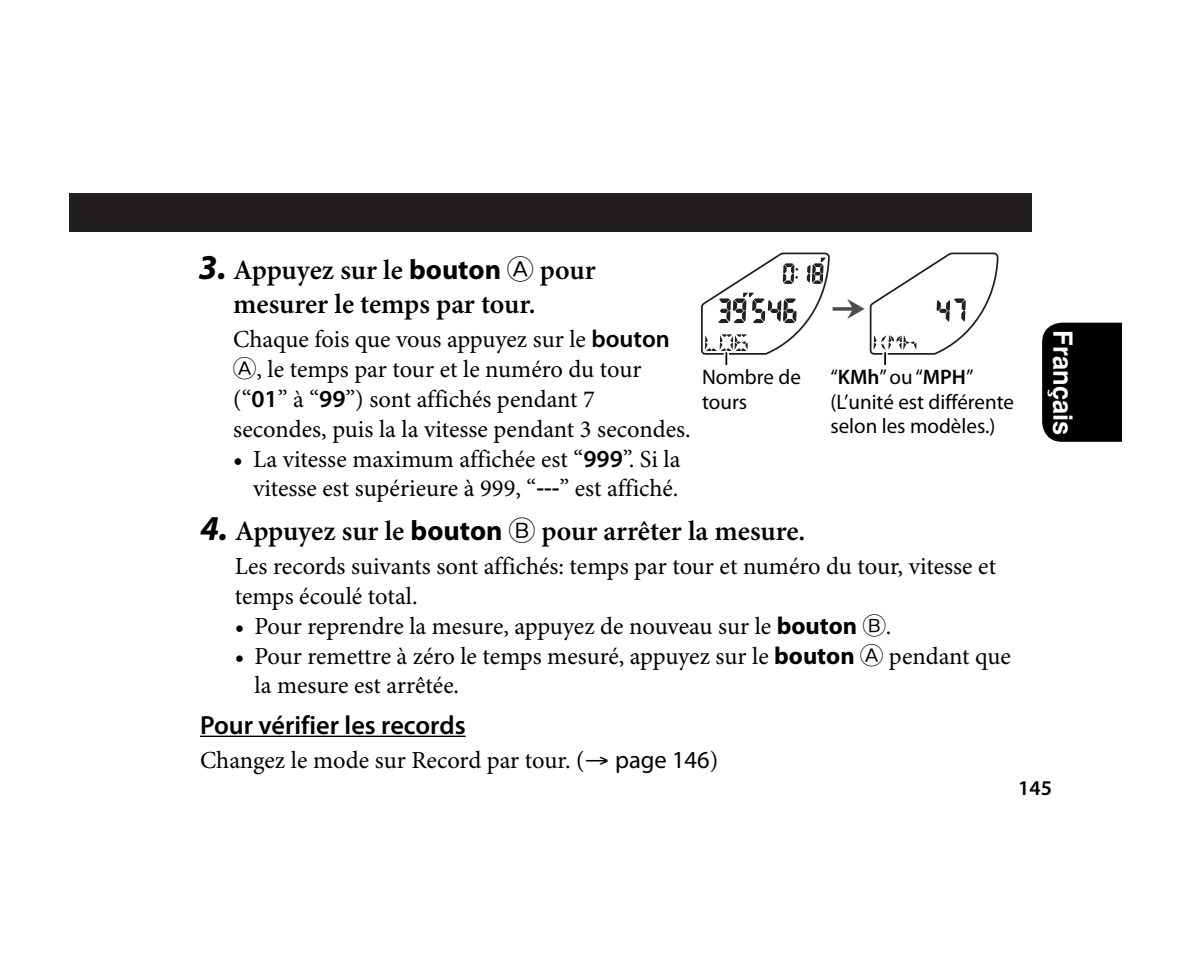
<style>
.page{position:relative;width:1191px;height:963px;background:#fff}
.page>*{position:absolute;margin:0;border:0;box-sizing:border-box;transform-origin:0 0}
.t1{font:600 28px/33.2px "Minion Pro";color:#000}
.t2{font:600 26.25px "Myriad Pro";color:#000}
.t3{font:700 26.25px "Helvetica";color:#fff}
.t4{font:24.5px/29.8px "Minion Pro";color:#000}
.t5{font:21px/24.5px "Myriad Pro";color:#000}
.t6{font:600 21px "Myriad Pro";color:#000}
.s1{font-family:"Myriad Pro";font-weight:700;font-style:italic;font-size:35px}
.s2{font-family:"Myriad Pro";font-weight:700}
.s3{font-family:"Amarusuji";font-weight:400}
.s4{font-family:"Myriad Pro";font-weight:600}
.s5{font-family:"Amarusuji"}
.s6{font-weight:700}
.s7{font-weight:600}
.s8{font-family:"Myriad Pro"}
</style>
<div class="page">
<div style="left:1042px;top:322px;width:79px;height:119px;background:#000"></div>
<div style="left:69px;top:193px;width:963px;height:39px;background:#231f20"></div>
<hr style="left:832px;top:307px;width:22px;height:3px;background:#4d4d4d">
<svg style="left:701px;top:252px;width:132px;height:112px"></svg>
<hr style="left:200px;top:735px;width:265px;height:2px;background:#000">
<svg style="left:847px;top:252px;width:152px;height:112px"></svg>
<p class="t1" style="left:233px;top:256px;width:364px;text-indent:-35px"><span class="s1">3.</span> Appuyez sur le <span class="s2">bouton</span> <span class="s3">A</span> pour mesurer le temps par tour.</p>
<p class="t4" style="left:233px;top:327px;width:459px">Chaque fois que vous appuyez sur le <span class="s4">bouton </span><span class="s5">A</span>, le temps par tour et le numéro du tour (“<span class="s4">01</span>” à “<span class="s4">99</span>”) sont affichés pendant 7 secondes, puis la la vitesse pendant 3 secondes.</p>
<p class="t4" style="left:233px;top:446px;width:449px;text-align:right"><span class="s6">•</span> La vitesse maximum affichée est “<span class="s4">999</span>”. Si la vitesse est supérieure à 999, “<span class="s4">---</span>” est affiché.</p>
<p class="t5" style="left:702px;top:367px;width:100px">Nombre de tours</p>
<p class="t5" style="left:830px;top:367px;width:185px">“<span class="s7">KMh</span>” ou “<span class="s7">MPH</span>” (L’unité est différente selon les modèles.)</p>
<p class="t1" style="left:200px;top:516px;width:607px"><span class="s1">4.</span> Appuyez sur le <span class="s2">bouton</span> <span class="s3">B</span> pour arrêter la mesure.</p>
<p class="t4" style="left:235px;top:553px;width:763px">Les records suivants sont affichés: temps par tour et numéro du tour, vitesse et temps écoulé total.</p>
<p class="t4" style="left:235px;top:613px;width:658px">• Pour reprendre la mesure, appuyez de nouveau sur le <span class="s2">bouton</span> <span class="s5">B</span>.</p>
<p class="t4" style="left:254px;top:643px;width:758px;text-indent:-20px">• Pour remettre à zéro le temps mesuré, appuyez sur le <span class="s2">bouton</span> <span class="s5">A</span> pendant que la mesure est arrêtée.</p>
<p class="t2" style="left:200px;top:715px;width:267px">Pour vérifier les records</p>
<p class="t4" style="left:200px;top:747px;width:520px">Changez le mode sur Record par tour. (→ <span class="s8">page 146</span>)</p>
<p class="t3" style="left:1072px;top:330px;width:106px;rotate:90deg">Français</p>
<p class="t6" style="left:1018px;top:780px;width:35px">145</p>
</div>
